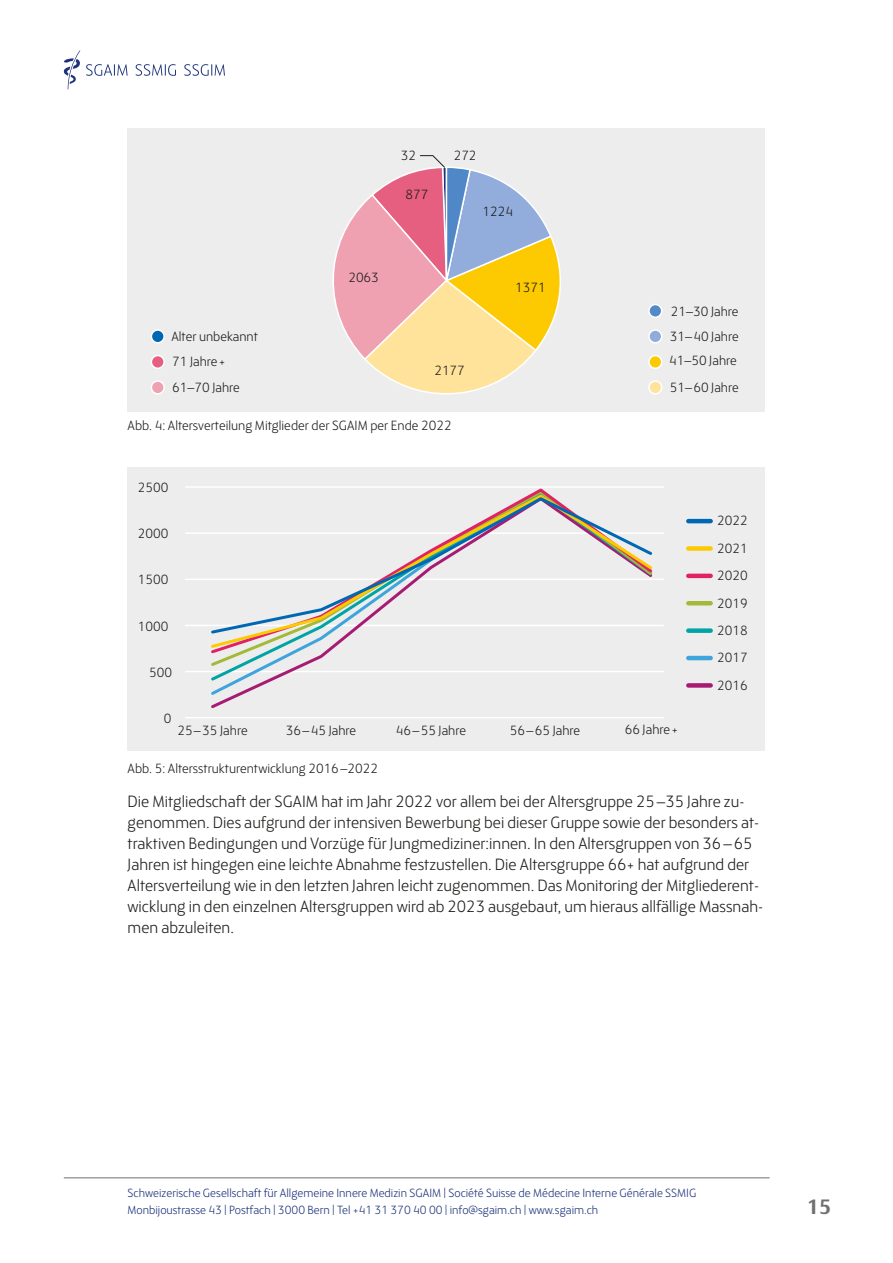
<style>
.page{position:relative;width:893px;height:1263px;background:#fff}
.page>*{position:absolute;margin:0;border:0;box-sizing:border-box;transform-origin:0 0}
.t1{font:700 21px "FS Blake";color:#70706f}
.t2{font:300 16.5px/21px "FS Blake";color:#1d1d1b}
.t3{font:300 13.5px/24.9px "FS Blake";color:#1d1d1b}
.t4{font:300 12px/16.5px "FS Blake";color:#1d327b}
</style>
<div class="page">
<svg style="left:64px;top:51px;width:16px;height:38px"></svg>
<svg style="left:86px;top:64px;width:139px;height:12px"></svg>
<hr style="left:64px;top:1177px;width:706px;height:1px;background:#70706f">
<div style="left:128px;top:128px;width:637px;height:283px;background:#ededed"></div>
<div style="left:649px;top:330px;width:13px;height:13px;background:#90acda;border-radius:50%"></div>
<div style="left:648px;top:329px;width:14px;height:14px;border:2px solid #fff;border-radius:50%"></div>
<div style="left:649px;top:381px;width:13px;height:13px;background:#ffe39b;border-radius:50%"></div>
<div style="left:648px;top:380px;width:14px;height:15px;border:2px solid #fff;border-radius:50%"></div>
<div style="left:151px;top:381px;width:13px;height:13px;background:#f0a1b1;border-radius:50%"></div>
<div style="left:151px;top:380px;width:14px;height:15px;border:2px solid #fff;border-radius:50%"></div>
<div style="left:151px;top:330px;width:13px;height:13px;background:#0068b2;border-radius:50%"></div>
<div style="left:151px;top:329px;width:14px;height:14px;border:2px solid #fff;border-radius:50%"></div>
<div style="left:151px;top:355px;width:13px;height:13px;background:#e65e80;border-radius:50%"></div>
<div style="left:151px;top:355px;width:14px;height:14px;border:2px solid #fff;border-radius:50%"></div>
<div style="left:649px;top:355px;width:13px;height:13px;background:#fdc900;border-radius:50%"></div>
<div style="left:648px;top:355px;width:14px;height:14px;border:2px solid #fff;border-radius:50%"></div>
<div style="left:649px;top:304px;width:13px;height:13px;background:#528ac8;border-radius:50%"></div>
<div style="left:648px;top:304px;width:14px;height:14px;border:2px solid #fff;border-radius:50%"></div>
<svg style="left:333px;top:155px;width:228px;height:239px"></svg>
<div style="left:128px;top:467px;width:637px;height:283px;background:#ededed"></div>
<hr style="left:185px;top:486px;width:478px;height:2px;background:#fff">
<hr style="left:185px;top:532px;width:478px;height:2px;background:#fff">
<hr style="left:185px;top:578px;width:478px;height:2px;background:#fff">
<hr style="left:185px;top:625px;width:478px;height:1px;background:#fff">
<hr style="left:185px;top:671px;width:478px;height:1px;background:#fff">
<hr style="left:185px;top:717px;width:478px;height:1px;background:#fff">
<svg style="left:211px;top:668px;width:89px;height:15px"></svg>
<svg style="left:211px;top:655px;width:114px;height:13px"></svg>
<svg style="left:211px;top:493px;width:339px;height:157px"></svg>
<svg style="left:209px;top:495px;width:446px;height:141px"></svg>
<div style="left:688px;top:683px;width:23px;height:5px;background:#a71b73"></div>
<hr style="left:688px;top:656px;width:23px;height:4px;background:#3fa3dc">
<div style="left:688px;top:628px;width:23px;height:5px;background:#00a4a4"></div>
<hr style="left:688px;top:601px;width:23px;height:4px;background:#a3ba38">
<hr style="left:688px;top:574px;width:23px;height:4px;background:#e02265">
<div style="left:688px;top:546px;width:23px;height:5px;background:#fdc900"></div>
<hr style="left:688px;top:519px;width:23px;height:4px;background:#0068b2">
<p class="t3" style="left:171px;top:323px;width:88px">Alter unbekannt</p>
<p class="t3" style="left:172px;top:348px;width:55px">71 Jahre+</p>
<p class="t3" style="left:401px;top:143px;width:17px">32</p>
<p class="t3" style="left:405px;top:181px;width:24px">877</p>
<p class="t3" style="left:348px;top:264px;width:32px">2063</p>
<p class="t3" style="left:454px;top:143px;width:24px">272</p>
<p class="t3" style="left:482px;top:198px;width:32px">1224</p>
<p class="t3" style="left:515px;top:274px;width:32px">1371</p>
<p class="t3" style="left:434px;top:357px;width:32px">2177</p>
<p class="t3" style="left:670px;top:298px;width:70px">21–30 Jahre<br>31–40 Jahre</p>
<p class="t3" style="left:669px;top:348px;width:69px">41–50 Jahre</p>
<p class="t3" style="left:172px;top:374px;width:69px">61–70 Jahre</p>
<p class="t3" style="left:670px;top:374px;width:70px">51–60 Jahre</p>
<p class="t3" style="left:128px;top:412px;width:326px">Abb. 4: Altersverteilung Mitglieder der SGAIM per Ende 2022</p>
<p class="t3" style="left:138px;top:474px;width:32px">2500</p>
<p class="t3" style="left:138px;top:520px;width:32px">2000</p>
<p class="t3" style="left:138px;top:566px;width:32px">1500</p>
<p class="t3" style="left:138px;top:613px;width:32px">1000</p>
<p class="t3" style="left:149px;top:659px;width:24px">500</p>
<p class="t3" style="left:164px;top:705px;width:9px">0</p>
<p class="t3" style="left:177px;top:717px;width:72px">25–35 Jahre</p>
<p class="t3" style="left:286px;top:717px;width:72px">36–45 Jahre</p>
<p class="t3" style="left:396px;top:717px;width:72px">46–55 Jahre</p>
<p class="t3" style="left:510px;top:717px;width:72px">56–65 Jahre</p>
<p class="t3" style="left:625px;top:716px;width:55px">66 Jahre+</p>
<p class="t3" style="left:717px;top:508px;width:32px">2022</p>
<p class="t3" style="left:717px;top:535px;width:32px">2021</p>
<p class="t3" style="left:717px;top:562px;width:32px">2020</p>
<p class="t3" style="left:717px;top:590px;width:32px">2019</p>
<p class="t3" style="left:717px;top:617px;width:32px">2018</p>
<p class="t3" style="left:717px;top:644px;width:32px">2017</p>
<p class="t3" style="left:717px;top:672px;width:32px">2016</p>
<p class="t3" style="left:128px;top:755px;width:252px">Abb. 5: Altersstrukturentwicklung 2016–2022</p>
<p class="t2" style="left:128px;top:789px;width:637px">Die Mitgliedschaft der SGAIM hat im Jahr 2022 vor allem bei der Altersgruppe 25–35 Jahre zu&shy;genommen. Dies aufgrund der intensiven Bewerbung bei dieser Gruppe sowie der besonders at&shy;traktiven Bedingungen und Vorzüge für Jungmediziner:innen. In den Altersgruppen von 36–65<br>Jahren ist hingegen eine leichte Abnahme festzustellen. Die Altersgruppe 66+ hat aufgrund der Altersverteilung wie in den letzten Jahren leicht zugenommen. Das Monitoring der Mitgliederent&shy;wicklung in den einzelnen Altersgruppen wird ab 2023 ausgebaut, um hieraus allfällige Massnah&shy;men abzuleiten.</p>
<p class="t4" style="left:128px;top:1184px;width:570px">Schweizerische Gesellschaft für Allgemeine Innere Medizin SGAIM | Société Suisse de Médecine Interne Générale SSMIG<br>Monbijoustrasse 43 | Postfach | 3000 Bern | Tel +41 31 370 40 00 | info@sgaim.ch | www.sgaim.ch</p>
<p class="t1" style="left:807px;top:1192px;width:26px">15</p>
</div>
